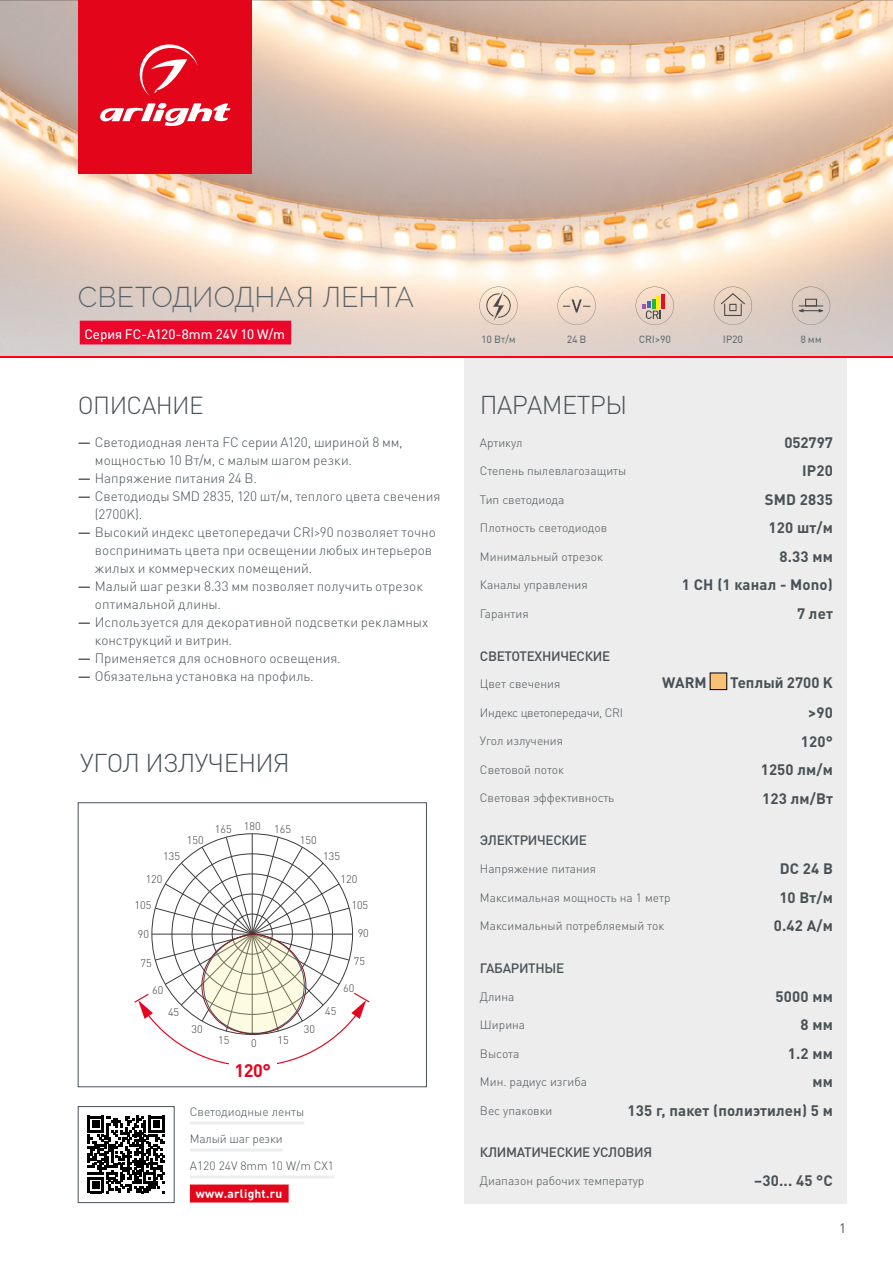
<style>
.page{position:relative;width:893px;height:1263px;background:#fff}
.page>*{position:absolute;margin:0;border:0;box-sizing:border-box;transform-origin:0 0}
.t1{font:300 28.5px "Raleway";letter-spacing:.005em;color:#485156}
.t2{font:300 25.5px "DIN Pro";letter-spacing:-.025em;color:#485156}
.t3{font:300 24.45px "DIN Pro";letter-spacing:-.025em;color:#485156}
.t4{font:700 18px "DIN Pro";color:#e40521}
.t5{font:700 15px "DIN Pro";letter-spacing:.01em;color:#485156}
.t6{font:300 13.5px/18px "DIN Pro";color:#485156}
.t7{font:500 13.5px "DIN Pro";letter-spacing:-.025em;color:#485156}
.t8{font:13.5px "DIN Pro";color:#fff}
.t9{font:13.5px "DIN Pro";color:#485156}
.t10{font:300 12px "DIN Pro";color:#485156}
.t11{font:300 12px "DIN Pro";letter-spacing:-.025em;color:#485156}
.t12{font:700 12px "DIN Pro";letter-spacing:.02em;color:#fff}
.t13{font:300 10.95px "DIN Pro";color:#3c3c3b}
.t14{font:500 10.5px "DIN Pro";letter-spacing:-.025em;color:#485156}
.s1{font-weight:500}
</style>
<div class="page">
<div style="left:464px;top:357px;width:383px;height:846px;background:#ededed"></div>
<div style="left:710px;top:673px;width:17px;height:17px;background:#fac075"></div>
<div style="left:710px;top:673px;width:17px;height:17px;border:1px solid #000"></div>
<img style="left:0;top:0;width:893px;height:195px">
<svg style="left:88px;top:1116px;width:77px;height:77px"></svg>
<div style="left:78px;top:1106px;width:96px;height:97px;border:1px solid #485156"></div>
<hr style="left:190px;top:1121px;width:114px;height:3px;background:#ededed">
<hr style="left:190px;top:1148px;width:93px;height:3px;background:#ededed">
<hr style="left:190px;top:1175px;width:144px;height:3px;background:#ededed">
<div style="left:190px;top:1184px;width:99px;height:18px;background:#e3051a"></div>
<hr style="left:252px;top:834px;width:1px;height:100px;background:#3c3c3b">
<svg style="left:134px;top:836px;width:236px;height:229px"></svg>
<div style="left:78px;top:802px;width:349px;height:285px;border:1px solid #485156"></div>
<div style="left:229px;top:1057px;width:47px;height:26px;background:#fff"></div>
<div style="left:78px;top:0;width:174px;height:174px;background:#e3051a"></div>
<svg style="left:100px;top:103px;width:130px;height:23px"></svg>
<svg style="left:139px;top:44px;width:59px;height:52px"></svg>
<svg style="left:0;top:195px;width:893px;height:162px;background:#e9cdbf"></svg>
<hr style="left:0;top:357px;width:893px;height:1px;background:#ff0019">
<h1 class="t1" style="left:78px;top:280px;width:338px">СВЕТОДИОДНАЯ ЛЕНТА</h1>
<p class="t8" style="left:84px;top:324px;width:202px">Серия FC-A120-8mm 24V 10 W/m</p>
<h3 class="t3" style="left:78px;top:388px;width:127px">ОПИСАНИЕ</h3>
<p class="t6" style="left:95px;top:432px;width:309px;text-indent:-17px"><span class="s1">—</span> Светодиодная лента FC серии A120, шириной 8 мм, мощностью 10 Вт/м, с малым шагом резки.</p>
<p class="t6" style="left:78px;top:468px;width:180px"><span class="s1">—</span> Напряжение питания 24 В.</p>
<p class="t6" style="left:95px;top:486px;width:347px;text-indent:-17px"><span class="s1">—</span> Светодиоды SMD 2835, 120 шт/м, теплого цвета свечения (2700K).</p>
<p class="t6" style="left:95px;top:522px;width:342px;text-indent:-17px"><span class="s1">—</span> Высокий индекс цветопередачи CRI&gt;90 позволяет точно воспринимать цвета при освещении любых интерьеров жилых и коммерческих помещений.</p>
<p class="t6" style="left:95px;top:576px;width:329px;text-indent:-17px"><span class="s1">—</span> Малый шаг резки 8.33 мм позволяет получить отрезок оптимальной длины.</p>
<p class="t6" style="left:95px;top:612px;width:335px;text-indent:-17px"><span class="s1">—</span> Используется для декоративной подсветки рекламных конструкций и витрин.</p>
<p class="t6" style="left:78px;top:648px;width:264px"><span class="s1">—</span> Применяется для основного освещения.</p>
<p class="t6" style="left:78px;top:666px;width:237px"><span class="s1">—</span> Обязательна установка на профиль.</p>
<h2 class="t2" style="left:80px;top:745px;width:211px">УГОЛ ИЗЛУЧЕНИЯ</h2>
<p class="t13" style="left:163px;top:849px;width:18px">135</p>
<p class="t13" style="left:146px;top:871px;width:18px">120</p>
<p class="t13" style="left:135px;top:897px;width:18px">105</p>
<p class="t13" style="left:138px;top:927px;width:13px">90</p>
<p class="t13" style="left:141px;top:955px;width:13px">75</p>
<p class="t13" style="left:152px;top:982px;width:13px">60</p>
<p class="t13" style="left:168px;top:1004px;width:13px">45</p>
<p class="t13" style="left:187px;top:832px;width:18px">150</p>
<p class="t13" style="left:192px;top:1021px;width:13px">30</p>
<p class="t13" style="left:215px;top:821px;width:18px">165</p>
<p class="t13" style="left:244px;top:818px;width:18px">180</p>
<p class="t13" style="left:274px;top:822px;width:18px">165</p>
<p class="t13" style="left:218px;top:1032px;width:13px">15</p>
<p class="t13" style="left:251px;top:1036px;width:7px">0</p>
<p class="t13" style="left:277px;top:1032px;width:13px">15</p>
<h3 class="t4" style="left:234px;top:1058px;width:38px">120°</h3>
<p class="t13" style="left:300px;top:832px;width:18px">150</p>
<p class="t13" style="left:304px;top:1021px;width:13px">30</p>
<p class="t13" style="left:323px;top:849px;width:18px">135</p>
<p class="t13" style="left:340px;top:871px;width:18px">120</p>
<p class="t13" style="left:351px;top:897px;width:18px">105</p>
<p class="t13" style="left:358px;top:926px;width:13px">90</p>
<p class="t13" style="left:354px;top:954px;width:13px">75</p>
<p class="t13" style="left:343px;top:980px;width:13px">60</p>
<p class="t13" style="left:325px;top:1004px;width:13px">45</p>
<p class="t10" style="left:190px;top:1103px;width:116px">Светодиодные ленты</p>
<p class="t10" style="left:190px;top:1130px;width:94px">Малый шаг резки</p>
<p class="t10" style="left:190px;top:1157px;width:146px">A120 24V 8mm 10 W/m CX1</p>
<p class="t12" style="left:196px;top:1185px;width:88px">www.arlight.ru</p>
<p class="t14" style="left:481px;top:332px;width:36px">10 Вт/м</p>
<p class="t14" style="left:567px;top:332px;width:21px">24 В</p>
<p class="t14" style="left:639px;top:332px;width:34px">CRI&gt;90</p>
<p class="t14" style="left:723px;top:332px;width:22px">IP20</p>
<p class="t14" style="left:800px;top:332px;width:23px">8 мм</p>
<h2 class="t2" style="left:480px;top:388px;width:149px">ПАРАМЕТРЫ</h2>
<p class="t10" style="left:480px;top:434px;width:44px">Артикул</p>
<p class="t5" style="left:784px;top:432px;width:50px">052797</p>
<p class="t10" style="left:480px;top:463px;width:148px">Степень пылевлагозащиты</p>
<p class="t5" style="left:802px;top:461px;width:32px">IP20</p>
<p class="t10" style="left:480px;top:491px;width:86px">Тип светодиода</p>
<p class="t5" style="left:765px;top:489px;width:70px">SMD 2835</p>
<p class="t10" style="left:480px;top:520px;width:129px">Плотность светодиодов</p>
<p class="t5" style="left:769px;top:518px;width:66px">120 шт/м</p>
<p class="t10" style="left:480px;top:548px;width:124px">Минимальный отрезок</p>
<p class="t5" style="left:779px;top:546px;width:55px">8.33 мм</p>
<p class="t10" style="left:480px;top:577px;width:109px">Каналы управления</p>
<p class="t5" style="left:682px;top:575px;width:152px">1 CH (1 канал - Mono)</p>
<p class="t10" style="left:480px;top:605px;width:50px">Гарантия</p>
<p class="t5" style="left:797px;top:603px;width:37px">7 лет</p>
<p class="t7" style="left:480px;top:646px;width:132px">СВЕТОТЕХНИЧЕСКИЕ</p>
<p class="t10" style="left:480px;top:676px;width:82px">Цвет свечения</p>
<p class="t5" style="left:662px;top:672px;width:46px">WARM</p>
<p class="t5" style="left:730px;top:672px;width:104px">Теплый 2700 K</p>
<p class="t11" style="left:480px;top:704px;width:145px">Индекс цветопередачи, CRI</p>
<p class="t5" style="left:808px;top:702px;width:26px">&gt;90</p>
<p class="t10" style="left:480px;top:733px;width:85px">Угол излучения</p>
<p class="t5" style="left:801px;top:731px;width:34px">120°</p>
<p class="t10" style="left:480px;top:761px;width:86px">Световой поток</p>
<p class="t5" style="left:761px;top:759px;width:74px">1250 лм/м</p>
<p class="t10" style="left:480px;top:790px;width:136px">Световая эффективность</p>
<p class="t5" style="left:762px;top:788px;width:72px">123 лм/Вт</p>
<p class="t7" style="left:480px;top:831px;width:109px">ЭЛЕКТРИЧЕСКИЕ</p>
<p class="t10" style="left:480px;top:860px;width:118px">Напряжение питания</p>
<p class="t5" style="left:780px;top:858px;width:55px">DC 24 В</p>
<p class="t10" style="left:480px;top:889px;width:192px">Максимальная мощность на 1 метр</p>
<p class="t5" style="left:779px;top:887px;width:55px">10 Вт/м</p>
<p class="t10" style="left:480px;top:917px;width:186px">Максимальный потребляемый ток</p>
<p class="t5" style="left:774px;top:915px;width:61px">0.42 А/м</p>
<p class="t7" style="left:480px;top:959px;width:86px">ГАБАРИТНЫЕ</p>
<p class="t10" style="left:480px;top:988px;width:36px">Длина</p>
<p class="t5" style="left:776px;top:986px;width:59px">5000 мм</p>
<p class="t10" style="left:480px;top:1017px;width:47px">Ширина</p>
<p class="t5" style="left:800px;top:1015px;width:34px">8 мм</p>
<p class="t10" style="left:480px;top:1045px;width:41px">Высота</p>
<p class="t5" style="left:788px;top:1043px;width:47px">1.2 мм</p>
<p class="t10" style="left:480px;top:1074px;width:109px">Мин. радиус изгиба</p>
<p class="t5" style="left:812px;top:1072px;width:22px">мм</p>
<p class="t10" style="left:480px;top:1102px;width:74px">Вес упаковки</p>
<p class="t5" style="left:627px;top:1100px;width:207px">135 г, пакет (полиэтилен) 5 м</p>
<p class="t7" style="left:480px;top:1143px;width:174px">КЛИМАТИЧЕСКИЕ УСЛОВИЯ</p>
<p class="t10" style="left:480px;top:1173px;width:166px">Диапазон рабочих температур</p>
<p class="t5" style="left:754px;top:1171px;width:80px">–30... 45 °C</p>
<p class="t9" style="left:839px;top:1219px;width:9px">1</p>
</div>
